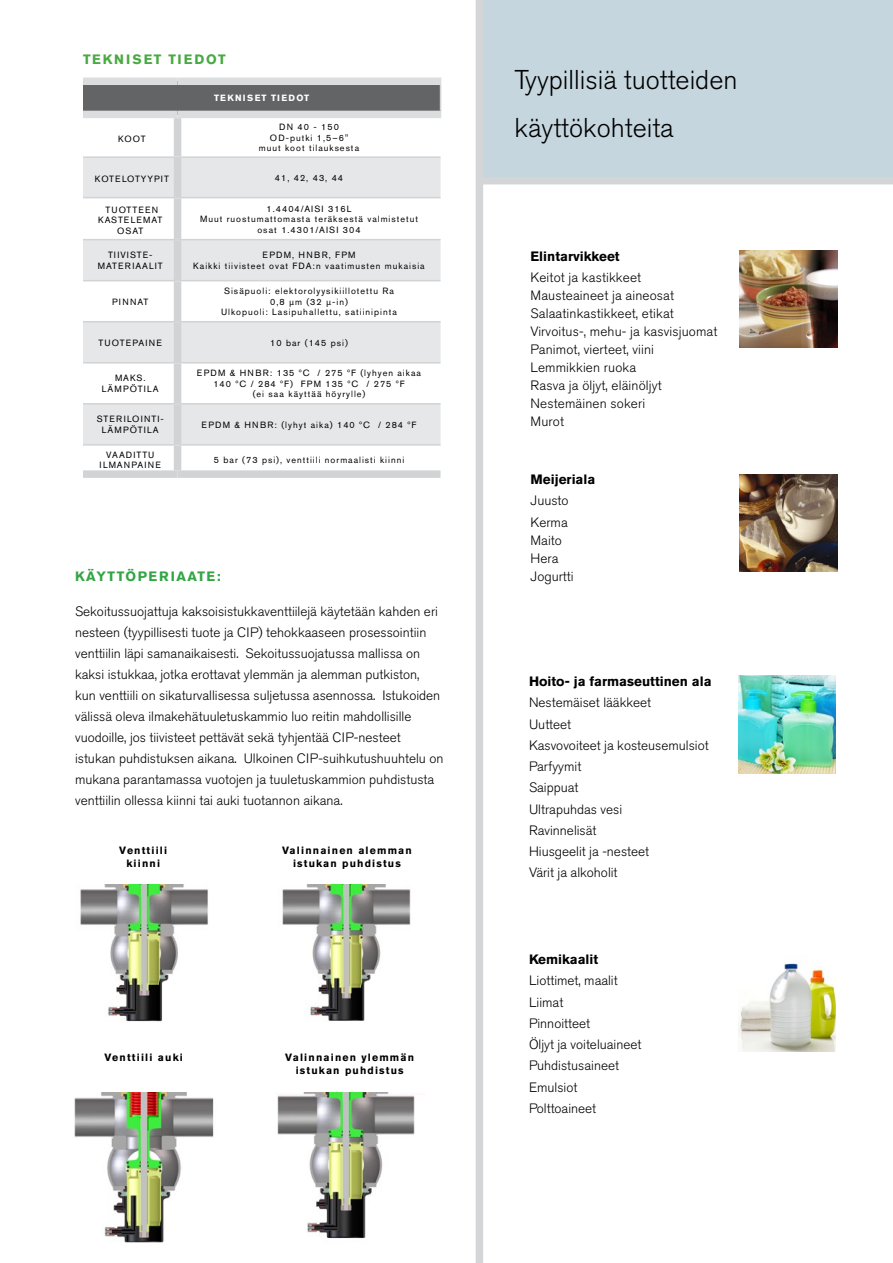
<style>
.page{position:relative;width:893px;height:1263px;background:#fff}
.page>*{position:absolute;margin:0;border:0;box-sizing:border-box;transform-origin:0 0}
.t1{font:300 27px/48px "Akzidenz Grotesk BE";color:#000}
.Body_Copy__16pt_Lead{font:300 13.5px/21px "Akzidenz Grotesk BE";color:#000}
.Thumbnail_Descriptio{font:300 13.5px "Akzidenz Grotesk BE";letter-spacing:.01em;color:#000}
.t2{font:700 13.5px "Akzidenz Grotesk BE";color:#000}
.Body_Copy_Headline{font:700 13.5px "Akzidenz Grotesk BE";letter-spacing:.11em;color:#33a544}
.Body_Copy__16pt_Lead-2{font:700 13.5px "Akzidenz Grotesk BE";letter-spacing:.14em;color:#49a942}
.Captions__Center_Ali{font:700 10.5px/12.6px "Akzidenz Grotesk BE";letter-spacing:.11em;color:#000;text-align:center}
.Tables_Body_text{font:9px/10.5px "Akzidenz Grotesk BE";letter-spacing:.11em;color:#000;text-align:center}
.Table_Header_Bold__A{font:700 9px "Akzidenz Grotesk BE";letter-spacing:.14em;color:#fff}
.Tables_Body_text-2{font:9px "Akzidenz Grotesk BE";letter-spacing:.14em;color:#000}
</style>
<div class="page">
<div style="left:478px;top:0;width:415px;height:179px;background:#c5d6df"></div>
<div style="left:478px;top:177px;width:415px;height:7px;background:#d4d5d7"></div>
<div style="left:476px;top:0;width:7px;height:1263px;background:#d4d5d7"></div>
<img style="left:740px;top:251px;width:97px;height:97px">
<img style="left:740px;top:474px;width:97px;height:97px">
<img style="left:738px;top:676px;width:97px;height:97px">
<img style="left:738px;top:963px;width:97px;height:88px">
<div style="left:83px;top:81px;width:358px;height:33px;background:#636466"></div>
<svg style="left:83px;top:158px;width:358px;height:286px;fill:#e6e7e8"></svg>
<div style="left:83px;top:78px;width:95px;height:7px;background:#dcddde"></div>
<div style="left:178px;top:78px;width:263px;height:7px;background:#dcddde"></div>
<div style="left:83px;top:111px;width:95px;height:7px;background:#dcddde"></div>
<div style="left:178px;top:111px;width:263px;height:7px;background:#dcddde"></div>
<svg style="left:440px;top:85px;width:1px;height:26px"></svg>
<hr style="left:178px;top:156px;width:263px;height:2px;background:#d1d3d4">
<hr style="left:178px;top:197px;width:263px;height:1px;background:#d1d3d4">
<hr style="left:178px;top:239px;width:263px;height:1px;background:#d1d3d4">
<hr style="left:178px;top:280px;width:263px;height:1px;background:#d1d3d4">
<hr style="left:178px;top:321px;width:263px;height:1px;background:#d1d3d4">
<hr style="left:178px;top:362px;width:263px;height:1px;background:#d1d3d4">
<hr style="left:178px;top:403px;width:263px;height:2px;background:#d1d3d4">
<div style="left:174px;top:118px;width:7px;height:38px;background:#d1d3d4"></div>
<div style="left:174px;top:158px;width:7px;height:39px;background:#d1d3d4"></div>
<div style="left:174px;top:198px;width:7px;height:41px;background:#d1d3d4"></div>
<div style="left:174px;top:240px;width:7px;height:40px;background:#d1d3d4"></div>
<div style="left:174px;top:281px;width:7px;height:40px;background:#d1d3d4"></div>
<div style="left:174px;top:322px;width:7px;height:40px;background:#d1d3d4"></div>
<div style="left:174px;top:363px;width:7px;height:40px;background:#d1d3d4"></div>
<div style="left:174px;top:405px;width:7px;height:39px;background:#d1d3d4"></div>
<hr style="left:83px;top:156px;width:95px;height:2px;background:#d1d3d4">
<hr style="left:83px;top:197px;width:95px;height:1px;background:#d1d3d4">
<hr style="left:83px;top:239px;width:95px;height:1px;background:#d1d3d4">
<hr style="left:83px;top:280px;width:95px;height:1px;background:#d1d3d4">
<hr style="left:83px;top:321px;width:95px;height:1px;background:#d1d3d4">
<hr style="left:83px;top:362px;width:95px;height:1px;background:#d1d3d4">
<hr style="left:83px;top:403px;width:95px;height:2px;background:#d1d3d4">
<hr style="left:83px;top:444px;width:95px;height:2px;background:#d1d3d4">
<hr style="left:178px;top:444px;width:263px;height:2px;background:#d1d3d4">
<div style="left:174px;top:446px;width:7px;height:24px;background:#d1d3d4"></div>
<div style="left:83px;top:470px;width:95px;height:8px;background:#d1d3d4"></div>
<div style="left:178px;top:470px;width:263px;height:8px;background:#d1d3d4"></div>
<img style="left:282px;top:884px;width:129px;height:137px">
<img style="left:80px;top:884px;width:128px;height:138px">
<img style="left:277px;top:1093px;width:138px;height:146px">
<img style="left:74px;top:1093px;width:140px;height:150px">
<p class="Body_Copy__16pt_Lead-2" style="left:83px;top:52px;width:144px">TEKNISET TIEDOT</p>
<p class="Table_Header_Bold__A" style="left:214px;top:93px;width:97px">TEKNISET TIEDOT</p>
<p class="Tables_Body_text" style="left:118px;top:133px;width:29px">KOOT</p>
<p class="Tables_Body_text" style="left:279px;top:122px;width:61px">DN 40 - 150</p>
<p class="Tables_Body_text" style="left:259px;top:132px;width:102px">OD-putki 1,5–6" muut koot tilauksesta</p>
<p class="Tables_Body_text" style="left:95px;top:173px;width:75px">KOTELOTYYPIT</p>
<p class="Tables_Body_text" style="left:275px;top:172px;width:70px">41, 42, 43, 44</p>
<p class="Tables_Body_text" style="left:98px;top:204px;width:66px">TUOTTEEN<br>KASTELEMAT<br>OSAT</p>
<p class="Tables_Body_text" style="left:200px;top:203px;width:219px">1.4404/AISI 316L<br>Muut ruostumattomasta teräksestä valmistetut osat 1.4301/AISI 304</p>
<p class="Tables_Body_text" style="left:98px;top:250px;width:66px">TIIVISTE-<br>MATERIAALIT</p>
<p class="Tables_Body_text-2" style="left:263px;top:250px;width:94px">EPDM, HNBR, FPM</p>
<p class="Tables_Body_text" style="left:193px;top:260px;width:233px">Kaikki tiivisteet ovat FDA:n vaatimusten mukaisia</p>
<p class="Tables_Body_text" style="left:112px;top:296px;width:38px">PINNAT</p>
<p class="Tables_Body_text" style="left:221px;top:286px;width:177px">Sisäpuoli: elektorolyysikiillotettu Ra<br>0,8 µm (32 µ-in)<br>Ulkopuoli: Lasipuhallettu, satiinipinta</p>
<p class="Tables_Body_text" style="left:99px;top:337px;width:65px">TUOTEPAINE</p>
<p class="Tables_Body_text" style="left:270px;top:337px;width:79px">10 bar (145 psi)</p>
<p class="Tables_Body_text" style="left:102px;top:373px;width:58px">MAKS.<br>LÄMPÖTILA</p>
<p class="Tables_Body_text" style="left:197px;top:368px;width:226px">EPDM &amp; HNBR: 135 ºC / 275 ºF (lyhyen aikaa<br>140 ºC / 284 ºF) FPM 135 ºC / 275 ºF</p>
<p class="Tables_Body_text" style="left:253px;top:389px;width:114px">(ei saa käyttää höyrylle)</p>
<p class="Tables_Body_text" style="left:97px;top:414px;width:68px">STERILOINTI-<br>LÄMPÖTILA</p>
<p class="Tables_Body_text" style="left:202px;top:419px;width:216px">EPDM &amp; HNBR: (lyhyt aika) 140 ºC / 284 ºF</p>
<p class="Tables_Body_text" style="left:100px;top:449px;width:63px">VAADITTU<br>ILMANPAINE</p>
<p class="Tables_Body_text" style="left:214px;top:454px;width:192px">5 bar (73 psi), venttiili normaalisti kiinni</p>
<p class="Body_Copy_Headline" style="left:75px;top:569px;width:147px">KÄYTTÖPERIAATE:</p>
<p class="Body_Copy__16pt_Lead" style="left:75px;top:601px;width:370px">Sekoitussuojattuja kaksoisistukkaventtiilejä käytetään kahden eri nesteen (tyypillisesti tuote ja CIP) tehokkaaseen prosessointiin venttiilin läpi samanaikaisesti. Sekoitussuojatussa mallissa on kaksi istukkaa, jotka erottavat ylemmän ja alemman putkiston, kun venttiili on sikaturvallisessa suljetussa asennossa. Istukoiden välissä oleva ilmakehätuuletuskammio luo reitin mahdollisille vuodoille, jos tiivisteet pettävät sekä tyhjentää CIP-nesteet istukan puhdistuksen aikana. Ulkoinen CIP-suihkutushuuhtelu on mukana parantamassa vuotojen ja tuuletuskammion puhdistusta venttiilin ollessa kiinni tai auki tuotannon aikana.</p>
<p class="Captions__Center_Ali" style="left:119px;top:844px;width:49px">Venttiili kiinni</p>
<p class="Captions__Center_Ali" style="left:282px;top:844px;width:131px">Valinnainen alemman istukan puhdistus</p>
<p class="Captions__Center_Ali" style="left:105px;top:1051px;width:80px">Venttiili auki</p>
<p class="Captions__Center_Ali" style="left:285px;top:1051px;width:130px">Valinnainen ylemmän istukan puhdistus</p>
<h1 class="t1" style="left:514px;top:56px;width:224px">Tyypillisiä tuotteiden käyttökohteita</h1>
<p class="t2" style="left:531px;top:248px;width:91px">Elintarvikkeet</p>
<p class="Thumbnail_Descriptio" style="left:531px;top:270px;width:112px">Keitot ja kastikkeet</p>
<p class="Thumbnail_Descriptio" style="left:531px;top:288px;width:145px">Mausteaineet ja aineosat</p>
<p class="Thumbnail_Descriptio" style="left:531px;top:306px;width:145px">Salaatinkastikkeet, etikat</p>
<p class="Thumbnail_Descriptio" style="left:531px;top:324px;width:188px">Virvoitus-, mehu- ja kasvisjuomat</p>
<p class="Thumbnail_Descriptio" style="left:531px;top:342px;width:125px">Panimot, vierteet, viini</p>
<p class="Thumbnail_Descriptio" style="left:531px;top:360px;width:107px">Lemmikkien ruoka</p>
<p class="Thumbnail_Descriptio" style="left:531px;top:378px;width:133px">Rasva ja öljyt, eläinöljyt</p>
<p class="Thumbnail_Descriptio" style="left:531px;top:396px;width:116px">Nestemäinen sokeri</p>
<p class="Thumbnail_Descriptio" style="left:531px;top:414px;width:35px">Murot</p>
<p class="t2" style="left:531px;top:472px;width:66px">Meijeriala</p>
<p class="Body_Copy__16pt_Lead" style="left:531px;top:490px;width:39px">Juusto</p>
<p class="Body_Copy__16pt_Lead" style="left:531px;top:512px;width:39px">Kerma</p>
<p class="Body_Copy__16pt_Lead" style="left:531px;top:530px;width:33px">Maito</p>
<p class="Body_Copy__16pt_Lead" style="left:531px;top:548px;width:29px">Hera</p>
<p class="Body_Copy__16pt_Lead" style="left:531px;top:566px;width:45px">Jogurtti</p>
<p class="t2" style="left:529px;top:673px;width:184px">Hoito- ja farmaseuttinen ala</p>
<p class="Body_Copy__16pt_Lead" style="left:529px;top:692px;width:124px">Nestemäiset lääkkeet</p>
<p class="Body_Copy__16pt_Lead" style="left:529px;top:714px;width:44px">Uutteet</p>
<p class="Body_Copy__16pt_Lead" style="left:529px;top:735px;width:181px">Kasvovoiteet ja kosteusemulsiot</p>
<p class="Body_Copy__16pt_Lead" style="left:529px;top:756px;width:54px">Parfyymit</p>
<p class="Body_Copy__16pt_Lead" style="left:529px;top:777px;width:51px">Saippuat</p>
<p class="Body_Copy__16pt_Lead" style="left:529px;top:799px;width:95px">Ultrapuhdas vesi</p>
<p class="Body_Copy__16pt_Lead" style="left:529px;top:820px;width:69px">Ravinnelisät</p>
<p class="Body_Copy__16pt_Lead" style="left:529px;top:841px;width:122px">Hiusgeelit ja -nesteet</p>
<p class="Body_Copy__16pt_Lead" style="left:529px;top:862px;width:90px">Värit ja alkoholit</p>
<p class="t2" style="left:529px;top:952px;width:71px">Kemikaalit</p>
<p class="Body_Copy__16pt_Lead" style="left:529px;top:970px;width:90px">Liottimet, maalit</p>
<p class="Body_Copy__16pt_Lead" style="left:529px;top:992px;width:36px">Liimat</p>
<p class="Body_Copy__16pt_Lead" style="left:529px;top:1013px;width:63px">Pinnoitteet</p>
<p class="Body_Copy__16pt_Lead" style="left:529px;top:1034px;width:114px">Öljyt ja voiteluaineet</p>
<p class="Body_Copy__16pt_Lead" style="left:529px;top:1055px;width:92px">Puhdistusaineet</p>
<p class="Body_Copy__16pt_Lead" style="left:529px;top:1077px;width:50px">Emulsiot</p>
<p class="Body_Copy__16pt_Lead" style="left:529px;top:1098px;width:69px">Polttoaineet</p>
</div>
